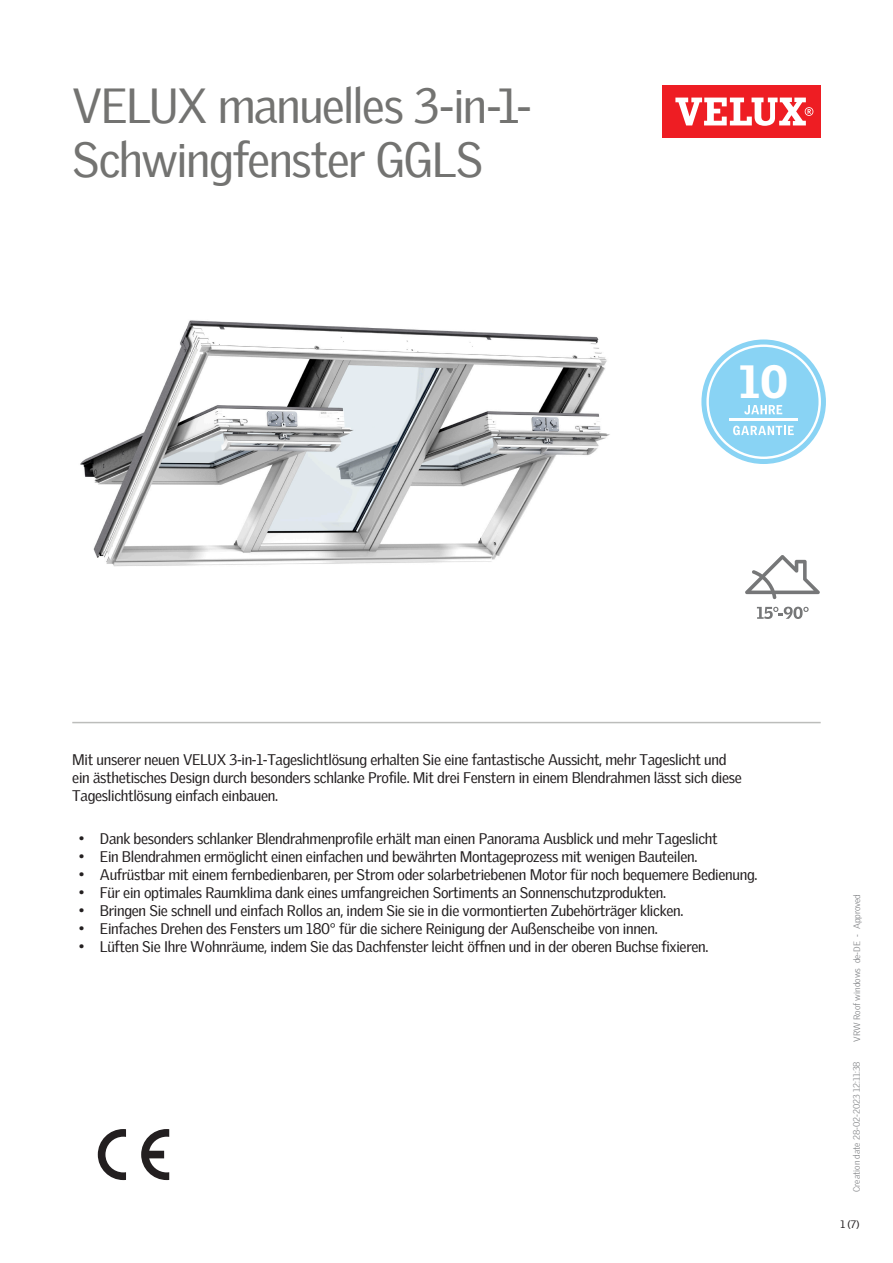
<style>
.page{position:relative;width:893px;height:1263px;background:#fff}
.page>*{position:absolute;margin:0;border:0;box-sizing:border-box;transform-origin:0 0}
.Headline{font:48px/54px "Velux Gothic";letter-spacing:-.03em;color:#737371}
.t1{font:900 45.3px "Velux Gothic";color:#fff}
.Body_Regular{font:15px/18px "Velux Gothic";letter-spacing:-.02em;color:#231f20}
.t2{font:10.5px "Velux Gothic";color:#231f20}
.t3{font:300 9px "Velux Gothic";color:#7c7e81}
</style>
<div class="page">
<div style="left:662px;top:85px;width:159px;height:53px;background:#ee1d23"></div>
<svg style="left:675px;top:98px;width:138px;height:28px"></svg>
<hr style="left:72px;top:722px;width:749px;height:1px;background:#bcbdbb">
<svg style="left:745px;top:555px;width:75px;height:44px"></svg>
<svg style="left:757px;top:607px;width:52px;height:12px"></svg>
<svg style="left:141px;top:1129px;width:28px;height:51px"></svg>
<svg style="left:98px;top:1129px;width:28px;height:51px"></svg>
<svg style="left:701px;top:339px;width:125px;height:125px"></svg>
<img style="left:80px;top:320px;width:530px;height:247px">
<p class="Headline" style="left:72px;top:74px;width:461px">VELUX manuelles 3-in-1-<br>Schwingfenster GGLS</p>
<p class="t1" style="left:739px;top:353px;width:50px">10</p>
<p class="Body_Regular" style="left:72px;top:749px;width:671px">Mit unserer neuen VELUX 3-in-1-Tageslichtlösung erhalten Sie eine fantastische Aussicht, mehr Tageslicht und ein ästhetisches Design durch besonders schlanke Profile. Mit drei Fenstern in einem Blendrahmen lässt sich diese<br>Tageslichtlösung einfach einbauen.</p>
<p class="Body_Regular" style="left:79px;top:828px;width:641px">• Dank besonders schlanker Blendrahmenprofile erhält man einen Panorama Ausblick und mehr Tageslicht</p>
<p class="Body_Regular" style="left:79px;top:846px;width:620px">• Ein Blendrahmen ermöglicht einen einfachen und bewährten Montageprozess mit wenigen Bauteilen.</p>
<p class="Body_Regular" style="left:79px;top:864px;width:680px">• Aufrüstbar mit einem fernbedienbaren, per Strom oder solarbetriebenen Motor für noch bequemere Bedienung.</p>
<p class="Body_Regular" style="left:79px;top:882px;width:589px">• Für ein optimales Raumklima dank eines umfangreichen Sortiments an Sonnenschutzprodukten.</p>
<p class="Body_Regular" style="left:79px;top:900px;width:606px">• Bringen Sie schnell und einfach Rollos an, indem Sie sie in die vormontierten Zubehörträger klicken.</p>
<p class="Body_Regular" style="left:79px;top:918px;width:580px">• Einfaches Drehen des Fensters um 180° für die sichere Reinigung der Außenscheibe von innen.</p>
<p class="Body_Regular" style="left:79px;top:936px;width:631px">• Lüften Sie Ihre Wohnräume, indem Sie das Dachfenster leicht öffnen und in der oberen Buchse fixieren.</p>
<p class="t3" style="left:850px;top:1042px;width:149px;rotate:-90deg">VRW Roof windows de-DE - Approved</p>
<p class="t3" style="left:850px;top:1192px;width:132px;rotate:-90deg">Creation date 28-02-2023 12:11:38</p>
<p class="t2" style="left:840px;top:1216px;width:21px">1 (7)</p>
</div>
